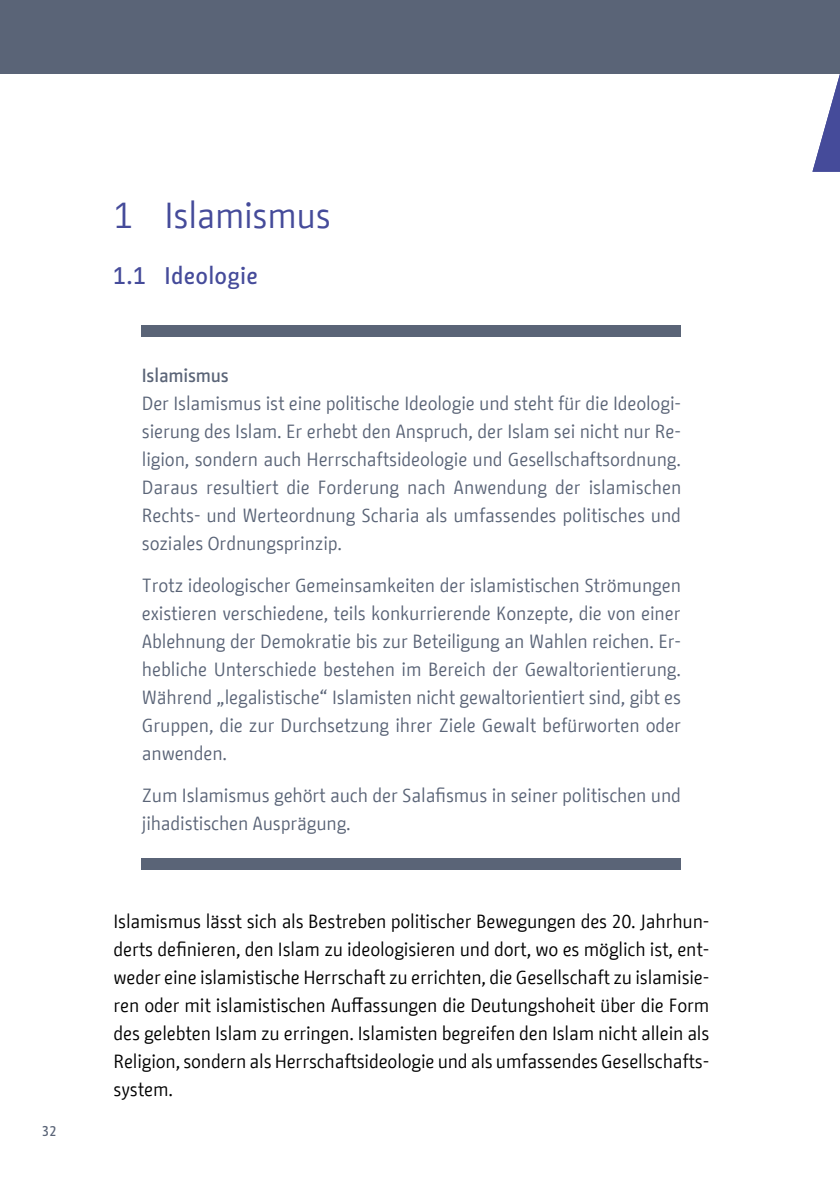
<style>
.page{position:relative;width:840px;height:1191px;background:#fff}
.page>*{position:absolute;margin:0;border:0;box-sizing:border-box;transform-origin:0 0}
.t1{font:36px "BMF Change";letter-spacing:-.01em;color:#454b9a}
.t2{font:500 24px "BMF Change";letter-spacing:.01em;color:#454b9a}
.t3{font:19px/28px "BMF Change";letter-spacing:-.01em;color:#5a6477;text-align:justify}
.t4{font:19px/28px "BMF Change";letter-spacing:-.01em;color:#000;text-align:justify}
.t5{font:500 19px "BMF Change";letter-spacing:-.01em;color:#5a6477}
.t6{font:500 14px "BMF Change";color:#5a6477}
</style>
<div class="page">
<div style="left:0;top:0;width:839px;height:74px;background:#5a6477"></div>
<div style="left:142px;top:858px;width:538px;height:11px;background:#5a6477"></div>
<div style="left:142px;top:325px;width:538px;height:12px;background:#5a6477"></div>
<svg style="left:812px;top:77px;width:27px;height:95px"></svg>
<p class="t6" style="left:42px;top:1121px;width:16px">32</p>
<h1 class="t1" style="left:113px;top:190px;width:219px">1 Islamismus</h1>
<p class="t2" style="left:113px;top:258px;width:146px">1.1 Ideologie</p>
<p class="t5" style="left:142px;top:362px;width:89px">Islamismus</p>
<p class="t3" style="left:142px;top:389px;width:540px">Der Islamismus ist eine politische Ideologie und steht für die Ideologi&shy;sierung des Islam. Er erhebt den Anspruch, der Islam sei nicht nur Re&shy;ligion, sondern auch Herrschaftsideologie und Gesellschaftsordnung.<br>Daraus resultiert die Forderung nach Anwendung der islamischen Rechts- und Werteordnung Scharia als umfassendes politisches und soziales Ordnungsprinzip.</p>
<p class="t3" style="left:142px;top:571px;width:540px">Trotz ideologischer Gemeinsamkeiten der islamistischen Strömungen existieren verschiedene, teils konkurrierende Konzepte, die von einer Ablehnung der Demokratie bis zur Beteiligung an Wahlen reichen. Er&shy;hebliche Unterschiede bestehen im Bereich der Gewaltorientierung.<br>Während „legalistische“ Islamisten nicht gewaltorientiert sind, gibt es Gruppen, die zur Durchsetzung ihrer Ziele Gewalt befürworten oder anwenden.</p>
<p class="t3" style="left:142px;top:781px;width:540px">Zum Islamismus gehört auch der Salafismus in seiner politischen und jihadistischen Ausprägung.</p>
<p class="t4" style="left:113px;top:907px;width:597px">Islamismus lässt sich als Bestreben politischer Bewegungen des 20. Jahrhun&shy;derts definieren, den Islam zu ideologisieren und dort, wo es möglich ist, ent&shy;weder eine islamistische Herrschaft zu errichten, die Gesellschaft zu islamisie&shy;ren oder mit islamistischen Auffassungen die Deutungshoheit über die Form des gelebten Islam zu erringen. Islamisten begreifen den Islam nicht allein als Religion, sondern als Herrschaftsideologie und als umfassendes Gesellschafts&shy;system.</p>
</div>
